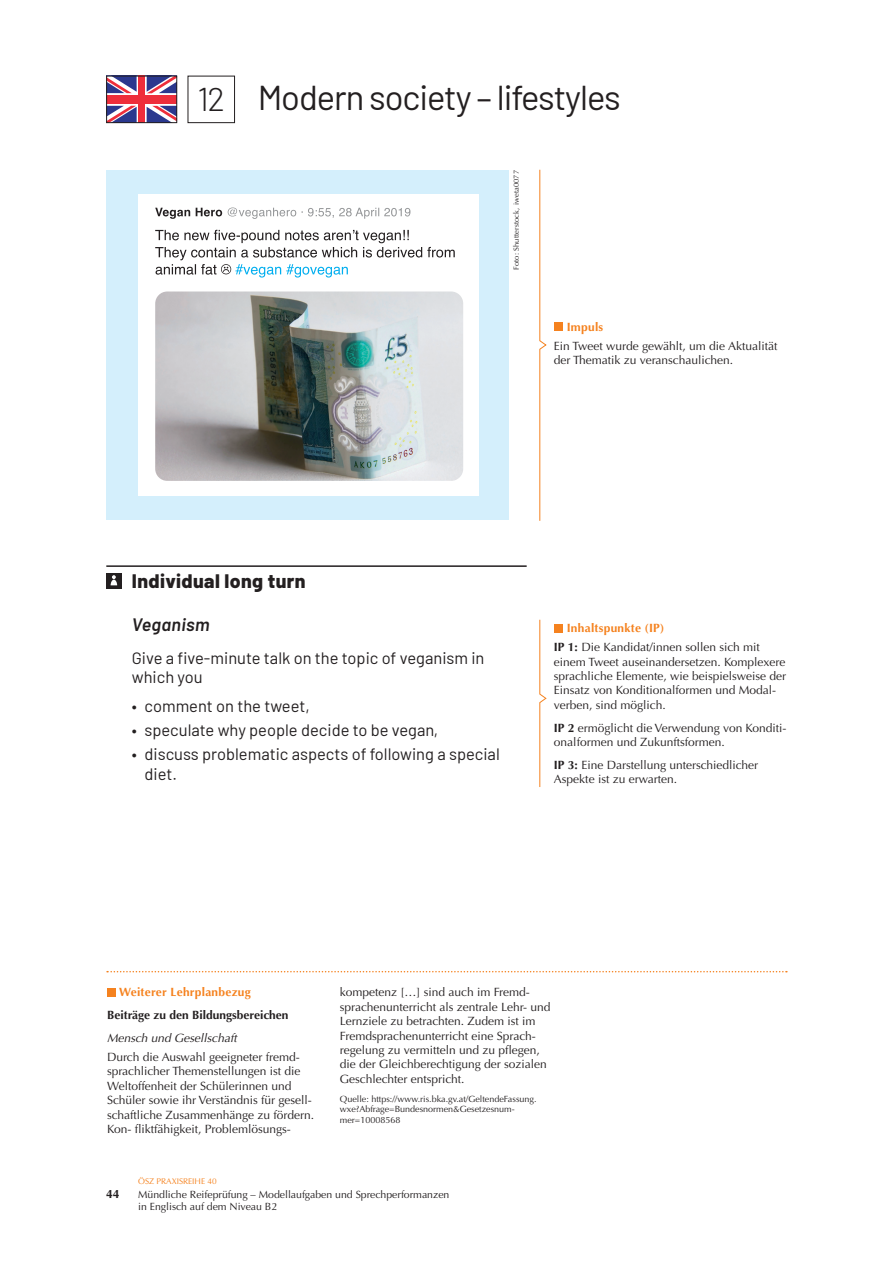
<style>
.page{position:relative;width:893px;height:1263px;background:#fff}
.page>*{position:absolute;margin:0;border:0;box-sizing:border-box;transform-origin:0 0}
.Topic_-_ENG{font:34.5px "Barlow";letter-spacing:-.03em;color:#231f20}
.Task-Nr{font:300 33px "Barlow";color:#231f20}
.Einzelarbeit_Partner{font:800 19.5px "Barlow";letter-spacing:.02em;color:#231f20}
.Aufgabenstellung_-_H{font:italic 600 18px "Barlow";letter-spacing:.02em;color:#231f20}
.Aufgabenstellung_-_F{font:16.5px/19.8px "Barlow";color:#231f20}
.Erklaerungen_unten{font:12px/14.4px "Optima LTCYR";color:#231f20}
.Erklaerungen_oben{font:12px/14.4px "Optima LTCYR";color:#231f20}
.Erklaerung_unten_-_H{font:700 12px "Optima LTCYR";color:#231f20}
.Erklaerungen_oben-2{font:700 12px "Optima LTCYR";letter-spacing:.02em;color:#f5821f}
.Erklaerung_unten___H{font:700 12px "Optima LTCYR";letter-spacing:.02em;color:#f5821f}
.Erklaerungen_unten-2{font:italic 12px "Optima LTCYR";color:#231f20}
.t1{font:10.5px/12.6px "Optima LTCYR";color:#231f20}
.Erklaerungen_unten-3{font:9px/10.5px "Optima LTCYR";color:#231f20}
.t2{font:8.25px "Optima LTCYR";color:#f5821f}
.Fotocredit{font:7.5px "Optima LTCYR";letter-spacing:.02em;color:#231f20}
.s1{font-weight:700}
</style>
<div class="page">
<hr style="left:106px;top:565px;width:421px;height:2px;background:#231f20">
<div style="left:106px;top:573px;width:15px;height:15px;background:#231f20"></div>
<svg style="left:111px;top:575px;width:6px;height:10px"></svg>
<div style="left:188px;top:76px;width:47px;height:47px;border:1px solid #231f20"></div>
<svg style="left:108px;top:78px;width:67px;height:43px"></svg>
<div style="left:106px;top:76px;width:71px;height:47px;border:1px solid #231f20"></div>
<div style="left:106px;top:170px;width:403px;height:349px;background:#d4effc"></div>
<div style="left:138px;top:195px;width:341px;height:301px;background:#fff"></div>
<img style="left:155px;top:291px;width:308px;height:190px">
<svg style="left:155px;top:230px;width:300px;height:48px"></svg>
<svg style="left:228px;top:207px;width:182px;height:12px"></svg>
<svg style="left:155px;top:208px;width:67px;height:11px"></svg>
<div style="left:107px;top:988px;width:8px;height:8px;background:#f5821f"></div>
<svg style="left:539px;top:169px;width:8px;height:352px"></svg>
<svg style="left:539px;top:619px;width:8px;height:168px"></svg>
<div style="left:554px;top:323px;width:8px;height:8px;background:#f5821f"></div>
<div style="left:554px;top:624px;width:8px;height:8px;background:#f5821f"></div>
<svg style="left:107px;top:971px;width:680px;height:1px"></svg>
<p class="Task-Nr" style="left:198px;top:75px;width:29px">12</p>
<p class="Topic_-_ENG" style="left:258px;top:73px;width:365px">Modern society – lifestyles</p>
<p class="Fotocredit" style="left:512px;top:270px;width:101px;rotate:-90deg">Foto: Shutterstock, iweta0077</p>
<p class="Erklaerungen_oben-2" style="left:567px;top:319px;width:38px">Impuls</p>
<p class="Erklaerungen_oben" style="left:554px;top:339px;width:225px">Ein Tweet wurde gewählt, um die Aktualität der Thematik zu veranschaulichen.</p>
<p class="Einzelarbeit_Partner" style="left:132px;top:567px;width:175px">Individual long turn</p>
<p class="Aufgabenstellung_-_H" style="left:132px;top:611px;width:79px">Veganism</p>
<p class="Aufgabenstellung_-_F" style="left:132px;top:646px;width:354px">Give a five-minute talk on the topic of veganism in which you</p>
<p class="Aufgabenstellung_-_F" style="left:132px;top:694px;width:179px">• comment on the tweet,</p>
<p class="Aufgabenstellung_-_F" style="left:132px;top:719px;width:308px">• speculate why people decide to be vegan,</p>
<p class="Aufgabenstellung_-_F" style="left:145px;top:743px;width:357px;text-indent:-13px">• discuss problematic aspects of following a special diet.</p>
<p class="Erklaerungen_oben-2" style="left:567px;top:621px;width:99px">Inhaltspunkte (IP)</p>
<p class="Erklaerungen_oben" style="left:554px;top:640px;width:234px"><span class="s1">IP 1:</span> Die Kandidat/innen sollen sich mit einem Tweet auseinandersetzen. Komplexere sprachliche Elemente, wie beispielsweise der Einsatz von Konditionalformen und Modal&shy;verben, sind möglich.</p>
<p class="Erklaerungen_oben" style="left:554px;top:720px;width:234px"><span class="s1">IP 2</span> ermöglicht die Verwendung von Konditi&shy;onalformen und Zukunftsformen.</p>
<p class="Erklaerungen_oben" style="left:554px;top:758px;width:206px"><span class="s1">IP 3:</span> Eine Darstellung unterschiedlicher<br>Aspekte ist zu erwarten.</p>
<p class="Erklaerung_unten___H" style="left:119px;top:985px;width:133px">Weiterer Lehrplanbezug</p>
<p class="Erklaerung_unten_-_H" style="left:107px;top:1008px;width:183px">Beiträge zu den Bildungsbereichen</p>
<p class="Erklaerungen_unten-2" style="left:107px;top:1030px;width:131px">Mensch und Gesellschaft</p>
<p class="Erklaerungen_unten" style="left:107px;top:1050px;width:208px">Durch die Auswahl geeigneter fremd&shy;sprachlicher Themenstellungen ist die Weltoffenheit der Schülerinnen und Schüler sowie ihr Verständnis für gesell&shy;schaftliche Zusammenhänge zu fördern.<br>Kon- fliktfähigkeit, Problemlösungs-</p>
<p class="t2" style="left:138px;top:1176px;width:80px">ÖSZ PRAXISREIHE 40</p>
<p class="Erklaerungen_unten" style="left:340px;top:985px;width:212px">kompetenz […] sind auch im Fremd&shy;sprachenunterricht als zentrale Lehr- und Lernziele zu betrachten. Zudem ist im Fremdsprachenunterricht eine Sprach&shy;regelung zu vermitteln und zu pflegen, die der Gleichberechtigung der sozialen Geschlechter entspricht.</p>
<p class="Erklaerungen_unten-3" style="left:340px;top:1094px;width:198px">Quelle: https://www.ris.bka.gv.at/GeltendeFassung. wxe?Abfrage=Bundesnormen&amp;Gesetzesnum&shy;mer=10008568</p>
<p class="Erklaerung_unten_-_H" style="left:106px;top:1186px;width:15px">44</p>
<p class="t1" style="left:138px;top:1188px;width:313px">Mündliche Reifeprüfung – Modellaufgaben und Sprechperformanzen in Englisch auf dem Niveau B2</p>
</div>
